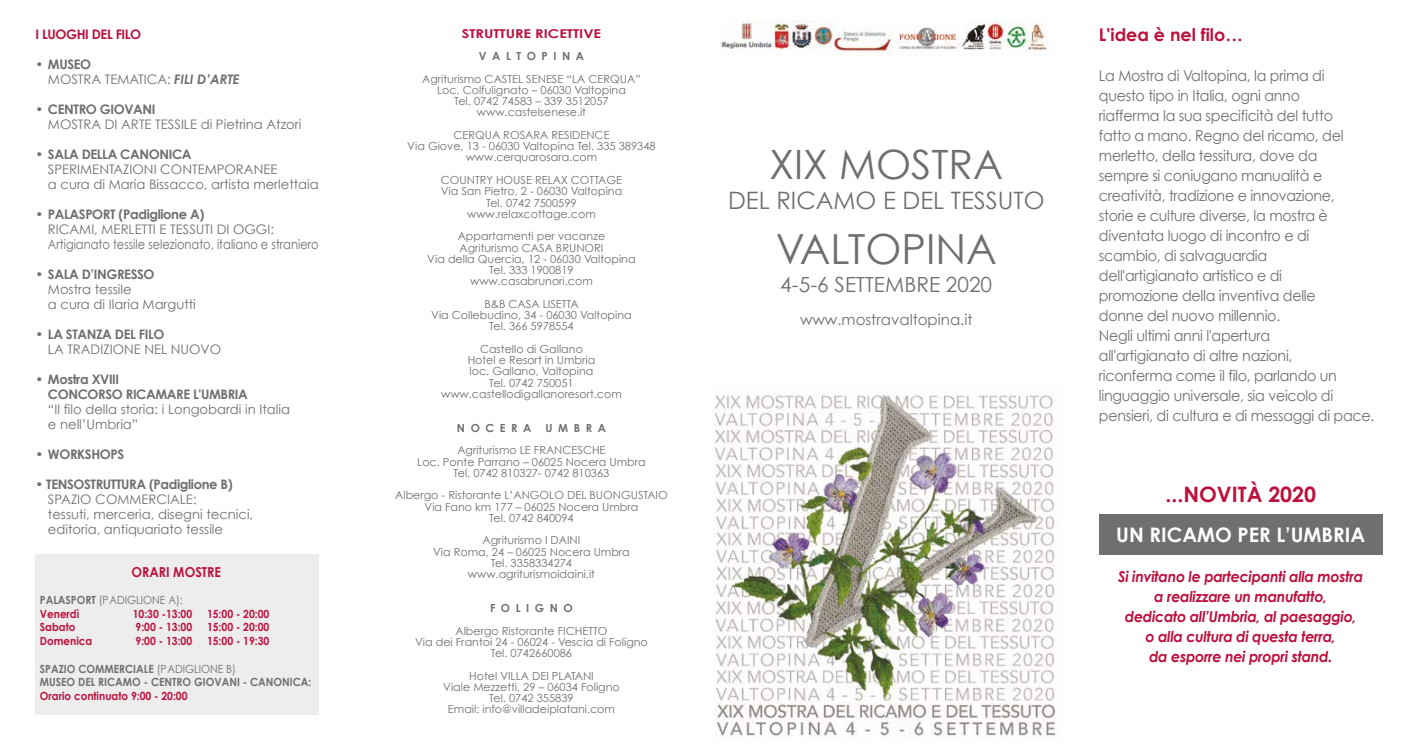
<style>
.page{position:relative;width:1418px;height:745px;background:#fff}
.page>*{position:absolute;margin:0;border:0;box-sizing:border-box;transform-origin:0 0}
.t1{font:41.5px "Century Gothic";color:#706f6f}
.t2{font:40.38px "Century Gothic";color:#706f6f}
.t3{font:24px "Century Gothic";color:#706f6f}
.t4{font:700 21.25px "Century Gothic";color:#bd103d}
.t5{font:20.88px "Century Gothic";color:#706f6f}
.t6{font:700 20px "Century Gothic";color:#fff}
.t7{font:700 17.5px "Century Gothic";color:#bd103d}
.t8{font:15px/20px "Century Gothic";letter-spacing:-.02em;color:#706f6f;scale:.95 1}
.t9{font:italic 700 15px/20px "Century Gothic";letter-spacing:-.02em;color:#bd103d;text-align:center;scale:.95 1}
.t10{font:15px "Century Gothic";color:#706f6f}
.t11{font:700 13.75px "Century Gothic";color:#bd103d;scale:.92 1}
.t12{font:13.12px/15px "Century Gothic";color:#706f6f}
.t13{font:700 13.12px/15px "Century Gothic";letter-spacing:-.03em;color:#706f6f}
.t14{font:700 13.12px "Century Gothic";letter-spacing:-.03em;color:#bd103d}
.t15{font:700 12.25px "Century Gothic";color:#bd103d;scale:1.2 1}
.t16{font:700 11.25px "Century Gothic";color:#bd103d;scale:.92 1}
.t17{font:700 11.25px/13.8px "Century Gothic";color:#706f6f;scale:.92 1}
.t18{font:11.25px/13.8px "Century Gothic";color:#706f6f;scale:.92 1}
.t19{font:11.12px/11.2px "Century Gothic";color:#706f6f;text-align:center}
.t20{font:700 11.12px "Century Gothic";letter-spacing:.5em;color:#706f6f}
.s1{font-weight:700}
.s2{font-weight:700;font-style:italic}
.s3{font-weight:700;color:#bd103d}
.s4{font-weight:400}
</style>
<div class="page">
<div style="left:1098px;top:514px;width:284px;height:40px;background:#706f6f"></div>
<img style="left:714px;top:392px;width:342px;height:346px">
<div style="left:35px;top:553px;width:284px;height:161px;background:#ededed"></div>
<img style="left:721px;top:20px;width:327px;height:36px">
<p class="t14" style="left:35px;top:26px;width:107px">I LUOGHI DEL FILO</p>
<p class="t12" style="left:48px;top:56px;width:193px;text-indent:-12px"><span class="s1">• MUSEO<br></span>MOSTRA TEMATICA: <span class="s2">FILI D’ARTE</span></p>
<p class="t13" style="left:35px;top:101px;width:121px">• CENTRO GIOVANI</p>
<p class="t12" style="left:48px;top:116px;width:255px">MOSTRA DI ARTE TESSILE di Pietrina Atzori</p>
<p class="t13" style="left:35px;top:146px;width:158px">• SALA DELLA CANONICA</p>
<p class="t12" style="left:48px;top:161px;width:272px">SPERIMENTAZIONI CONTEMPORANEE<br>a cura di Maria Bissacco, artista merlettaia</p>
<p class="t13" style="left:35px;top:206px;width:170px">• PALASPORT (Padiglione A)</p>
<p class="t12" style="left:48px;top:221px;width:272px">RICAMI, MERLETTI E TESSUTI DI OGGI:<br>Artigianato tessile selezionato, italiano e straniero</p>
<p class="t13" style="left:35px;top:266px;width:121px">• SALA D’INGRESSO</p>
<p class="t12" style="left:48px;top:281px;width:149px">Mostra tessile<br>a cura di Ilaria Margutti</p>
<p class="t13" style="left:35px;top:326px;width:130px">• LA STANZA DEL FILO</p>
<p class="t12" style="left:48px;top:341px;width:175px">LA TRADIZIONE NEL NUOVO</p>
<p class="t13" style="left:48px;top:371px;width:201px;text-indent:-13px">• Mostra XVIII<br>CONCORSO RICAMARE L'UMBRIA</p>
<p class="t12" style="left:48px;top:401px;width:243px">“Il filo della storia: i Longobardi in Italia e nell’Umbria”</p>
<p class="t13" style="left:35px;top:446px;width:90px">• WORKSHOPS</p>
<p class="t13" style="left:35px;top:476px;width:199px">• TENSOSTRUTTURA (Padiglione B)</p>
<p class="t12" style="left:48px;top:491px;width:207px">SPAZIO COMMERCIALE:<br>tessuti, merceria, disegni tecnici, editoria, antiquariato tessile</p>
<p class="t11" style="left:131px;top:562px;width:99px">ORARI MOSTRE</p>
<p class="t18" style="left:40px;top:592px;width:157px"><span class="s1">PALASPORT</span> (PADIGLIONE A):<br><span class="s3">Venerdì</span></p>
<p class="t16" style="left:133px;top:606px;width:66px">10:30 -13:00</p>
<p class="t16" style="left:207px;top:606px;width:69px">15:00 - 20:00</p>
<p class="t16" style="left:40px;top:619px;width:40px">Sabato</p>
<p class="t16" style="left:136px;top:619px;width:63px">9:00 - 13:00</p>
<p class="t16" style="left:207px;top:619px;width:69px">15:00 - 20:00</p>
<p class="t16" style="left:40px;top:633px;width:58px">Domenica</p>
<p class="t16" style="left:136px;top:633px;width:63px">9:00 - 13:00</p>
<p class="t16" style="left:207px;top:633px;width:69px">15:00 - 19:30</p>
<p class="t17" style="left:40px;top:661px;width:296px">SPAZIO COMMERCIALE <span class="s4">(PADIGLIONE B)<br></span>MUSEO DEL RICAMO - CENTRO GIOVANI - CANONICA:</p>
<p class="t16" style="left:40px;top:688px;width:162px">Orario continuato 9:00 - 20:00</p>
<p class="t15" style="left:462px;top:25px;width:118px">STRUTTURE RICETTIVE</p>
<p class="t20" style="left:479px;top:49px;width:106px">VALTOPINA</p>
<p class="t19" style="left:422px;top:73px;width:220px">Agriturismo CASTEL SENESE “LA CERQUA”<br>Loc. Colfulignato – 06030 Valtopina<br>Tel. 0742 74583 – 339 3512057 www.castelsenese.it</p>
<p class="t19" style="left:407px;top:129px;width:250px">CERQUA ROSARA RESIDENCE<br>Via Giove, 13 - 06030 Valtopina Tel. 335 389348 www.cerquarosara.com</p>
<p class="t19" style="left:440px;top:174px;width:183px">COUNTRY HOUSE RELAX COTTAGE<br>Via San Pietro, 2 - 06030 Valtopina<br>Tel. 0742 7500599 www.relaxcottage.com</p>
<p class="t19" style="left:427px;top:230px;width:210px">Appartamenti per vacanze<br>Agriturismo CASA BRUNORI<br>Via della Quercia, 12 - 06030 Valtopina<br>Tel. 333 1900819 www.casabrunori.com</p>
<p class="t19" style="left:431px;top:298px;width:202px">B&amp;B CASA LISETTA<br>Via Collebudino, 34 - 06030 Valtopina<br>Tel. 366 5978554</p>
<p class="t19" style="left:441px;top:343px;width:182px">Castello di Gallano<br>Hotel e Resort in Umbria<br>loc. Gallano, Valtopina<br>Tel. 0742 750051 www.castellodigallanoresort.com</p>
<p class="t20" style="left:457px;top:420px;width:76px">NOCERA</p>
<p class="t20" style="left:545px;top:420px;width:62px">UMBRA</p>
<p class="t19" style="left:417px;top:444px;width:230px">Agriturismo LE FRANCESCHE<br>Loc. Ponte Parrano – 06025 Nocera Umbra<br>Tel. 0742 810327- 0742 810363</p>
<p class="t19" style="left:395px;top:489px;width:274px">Albergo - Ristorante L’ANGOLO DEL BUONGUSTAIO<br>Via Fano km 177 – 06025 Nocera Umbra<br>Tel. 0742 840094</p>
<p class="t19" style="left:433px;top:534px;width:198px">Agriturismo I DAINI<br>Via Roma, 24 – 06025 Nocera Umbra<br>Tel. 3358334274 www.agriturismoidaini.it</p>
<p class="t20" style="left:490px;top:600px;width:84px">FOLIGNO</p>
<p class="t19" style="left:415px;top:624px;width:234px">Albergo Ristorante FICHETTO<br>Via dei Frantoi 24 - 06024 - Vescia di Foligno<br>Tel. 0742660086</p>
<p class="t19" style="left:443px;top:669px;width:178px">Hotel VILLA DEI PLATANI<br>Viale Mezzetti, 29 – 06034 Foligno<br>Tel. 0742 355839<br>Email: info@villadeiplatani.com</p>
<h2 class="t2" style="left:769px;top:140px;width:235px">XIX MOSTRA</h2>
<h3 class="t3" style="left:728px;top:186px;width:318px">DEL RICAMO E DEL TESSUTO</h3>
<h1 class="t1" style="left:775px;top:223px;width:223px">VALTOPINA</h1>
<h3 class="t5" style="left:780px;top:271px;width:213px">4-5-6 SETTEMBRE 2020</h3>
<h3 class="t10" style="left:800px;top:310px;width:174px">www.mostravaltopina.it</h3>
<h3 class="t7" style="left:1098px;top:24px;width:145px">L'idea è nel filo…</h3>
<p class="t8" style="left:1098px;top:65px;width:291px">La Mostra di Valtopina, la prima di<br>questo tipo in Italia, ogni anno<br>riafferma la sua specificità del tutto<br>fatto a mano. Regno del ricamo, del merletto, della tessitura, dove da<br>sempre si coniugano manualità e creatività, tradizione e innovazione,<br>storie e culture diverse, la mostra è diventata luogo di incontro e di scambio, di salvaguardia<br>dell'artigianato artistico e di<br>promozione della inventiva delle<br>donne del nuovo millennio.<br>Negli ultimi anni l'apertura<br>all'artigianato di altre nazioni,<br>riconferma come il filo, parlando un linguaggio universale, sia veicolo di pensieri, di cultura e di messaggi di pace.</p>
<h3 class="t4" style="left:1165px;top:480px;width:152px">...NOVITÀ 2020</h3>
<h3 class="t6" style="left:1116px;top:521px;width:250px">UN RICAMO PER L’UMBRIA</h3>
<h3 class="t9" style="left:1118px;top:565px;width:259px">Si invitano le partecipanti alla mostra a realizzare un manufatto,<br>dedicato all’Umbria, al paesaggio,<br>o alla cultura di questa terra,<br>da esporre nei propri stand.</h3>
</div>
